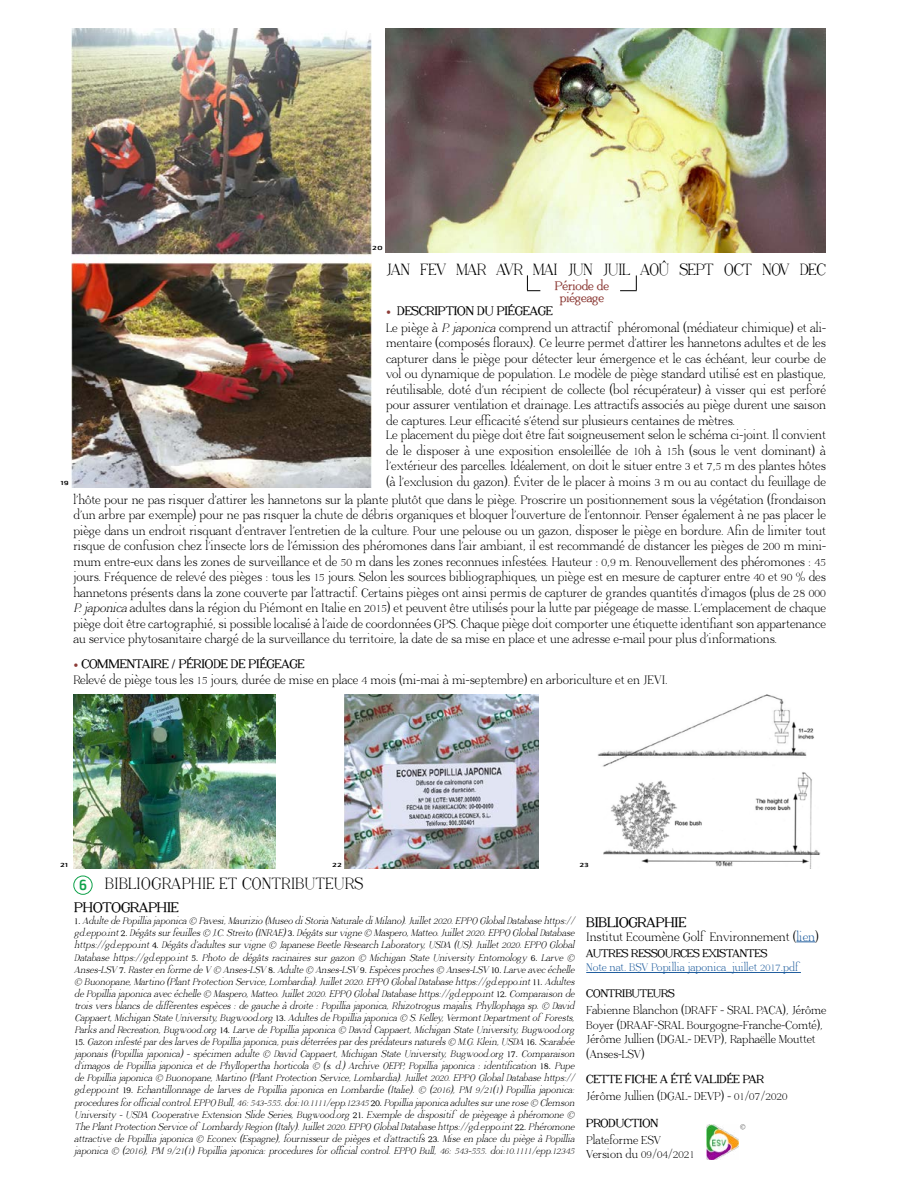
<style>
.page{position:relative;width:900px;height:1200px;background:#fff}
.page>*{position:absolute;margin:0;border:0;box-sizing:border-box;transform-origin:0 0}
.t1{font:17.25px "Adega Serif";letter-spacing:-.04em;color:#000}
.t2{font:17.25px "Adega Serif";color:#000}
.t3{font:700 14.55px "Adega Serif";color:#000}
.t4{font:14.4px "Doppio One";color:#0fa14a}
.t5{font:12.9px/15.6px "Adega Serif";color:#000;text-align:justify}
.t6{font:700 12.9px/11.6px "Adega Serif";color:#8c3b36;text-align:center}
.t7{font:12.15px/14.7px "Adega Serif";color:#000}
.t8{font:700 12.15px "Adega Serif";color:#000}
.t9{font:11.55px "Adega Serif";color:#215e9e}
.t10{font:700 11.55px "Adega Serif";color:#000}
.t11{font:italic 10.05px/12.1px "Adega Serif";color:#000;text-align:justify}
.t12{font:7.2px "Adega Serif";color:#000}
.t13{font:5.7px "Doppio One";color:#000;scale:1.5 1}
.s1{font-family:"Minion Pro";color:#8c3b36}
.s2{font-weight:700}
.s3{font-style:italic}
.s4{font-family:"Minion Pro"}
.s5{font-weight:700;font-style:normal}
.s6{font-size:13.05px}
.s7{font-size:13.05px;color:#215e9e}
</style>
<div class="page">
<svg style="left:527px;top:275px;width:13px;height:16px"></svg>
<svg style="left:620px;top:275px;width:17px;height:16px"></svg>
<img style="left:385px;top:29px;width:441px;height:223px">
<img style="left:72px;top:29px;width:299px;height:458px">
<img style="left:73px;top:694px;width:202px;height:174px">
<img style="left:345px;top:694px;width:193px;height:174px">
<img style="left:598px;top:694px;width:223px;height:174px">
<div style="left:73px;top:876px;width:19px;height:19px;border:1px solid #0fa14a;border-radius:50%"></div>
<svg style="left:796px;top:942px;width:19px;height:1px"></svg>
<hr style="left:586px;top:972px;width:215px;height:1px;background:#215e9e">
<img style="left:706px;top:1125px;width:33px;height:35px">
<p class="t13" style="left:372px;top:245px;width:9px">20</p>
<p class="t13" style="left:60px;top:479px;width:7px">19</p>
<h1 class="t1" style="left:386px;top:259px;width:441px">JAN FEV MAR AVR MAI JUN JUIL AOÛ SEPT OCT NOV DEC</h1>
<p class="t6" style="left:555px;top:280px;width:56px">Période de piégeage</p>
<p class="t5" style="left:386px;top:302px;width:441px;line-height:17px"><span class="s1">•</span> <span class="s2">DESCRIPTION DU PIÉGEAGE<br></span>Le piège à <span class="s3">P. japonica</span> comprend un attractif phéromonal (médiateur chimique) et ali-</p>
<p class="t5" style="left:386px;top:335px;width:441px">mentaire (composés floraux). Ce leurre permet d’attirer les hannetons adultes et de les capturer dans le piège pour détecter leur émergence et le cas échéant, leur courbe de vol ou dynamique de population. Le modèle de piège standard utilisé est en plastique, réutilisable, doté d’un récipient de collecte (bol récupérateur) à visser qui est perforé pour assurer ventilation et drainage. Les attractifs associés au piège durent une saison de captures. Leur efficacité s’étend sur plusieurs centaines de mètres.</p>
<p class="t5" style="left:386px;top:427px;width:441px">Le placement du piège doit être fait soigneusement selon le schéma ci-joint. Il convient de le disposer à une exposition ensoleillée de 10h à 15h (sous le vent dominant) à l’extérieur des parcelles. Idéalement, on doit le situer entre 3 et 7,5 m des plantes hôtes (à l’exclusion du gazon). Éviter de le placer à moins 3 m ou au contact du feuillage de</p>
<p class="t5" style="left:73px;top:491px;width:754px">l’hôte pour ne pas risquer d’attirer les hannetons sur la plante plutôt que dans le piège. Proscrire un positionnement sous la végétation (frondaison d’un arbre par exemple) pour ne pas risquer la chute de débris organiques et bloquer l’ouverture de l’entonnoir. Penser également à ne pas placer le piège dans un endroit risquant d’entraver l’entretien de la culture. Pour une pelouse ou un gazon, disposer le piège en bordure. Afin de limiter tout risque de confusion chez l’insecte lors de l’émission des phéromones dans l’air ambiant, il est recommandé de distancer les pièges de 200 m mini&shy;mum entre-eux dans les zones de surveillance et de 50 m dans les zones reconnues infestées. Hauteur : 0,9 m. Renouvellement des phéromones : 45 jours. Fréquence de relevé des pièges : tous les 15 jours. Selon les sources bibliographiques, un piège est en mesure de capturer entre 40 et 90 % des hannetons présents dans la zone couverte par l’attractif. Certains pièges ont ainsi permis de capturer de grandes quantités d’imagos (plus de 28 000<br><span class="s3">P. japonica</span> adultes dans la région du Piémont en Italie en 2015) et peuvent être utilisés pour la lutte par piégeage de masse. L’emplacement de chaque piège doit être cartographié, si possible localisé à l’aide de coordonnées GPS. Chaque piège doit comporter une étiquette identifiant son appartenance au service phytosanitaire chargé de la surveillance du territoire, la date de sa mise en place et une adresse e-mail pour plus d’informations.</p>
<p class="t5" style="left:73px;top:656px;width:596px"><span class="s1">•</span> <span class="s2">COMMENTAIRE</span> <span class="s4">/</span> <span class="s2">PÉRIODE DE PIÉGEAGE<br></span>Relevé de piège tous les 15 jours, durée de mise en place 4 mois (mi-mai à mi-septembre) en arboriculture et en JEVI.</p>
<p class="t13" style="left:60px;top:861px;width:7px">21</p>
<p class="t13" style="left:332px;top:861px;width:8px">22</p>
<p class="t13" style="left:579px;top:862px;width:8px">23</p>
<p class="t4" style="left:79px;top:876px;width:10px">6</p>
<h1 class="t2" style="left:105px;top:873px;width:260px">BIBLIOGRAPHIE ET CONTRIBUTEURS</h1>
<p class="t3" style="left:74px;top:898px;width:106px">PHOTOGRAPHIE</p>
<p class="t11" style="left:74px;top:915px;width:502px"><span class="s5">1.</span> Adulte de Popillia japonica © Pavesi, Maurizio (Museo di Storia Naturale di Milano). Juillet 2020. EPPO Global Database https:// gd.eppo.int <span class="s5">2.</span> Dégâts sur feuilles © J.C. Streito (INRAE) <span class="s5">3.</span> Dégâts sur vigne © Maspero, Matteo. Juillet 2020. EPPO Global Database https://gd.eppo.int <span class="s5">4.</span> Dégâts d’adultes sur vigne © Japanese Beetle Research Laboratory, USDA (US). Juillet 2020. EPPO Global Database https://gd.eppo.int <span class="s5">5.</span> Photo de dégâts racinaires sur gazon © Michigan State University Entomology <span class="s5">6.</span> Larve © Anses-LSV <span class="s5">7.</span> Raster en forme de V © Anses-LSV <span class="s5">8.</span> Adulte © Anses-LSV <span class="s5">9.</span> Espèces proches © Anses-LSV <span class="s5">10.</span> Larve avec échelle © Buonopane, Martino (Plant Protection Service, Lombardia). Juillet 2020. EPPO Global Database https://gd.eppo.int <span class="s5">11.</span> Adultes de Popillia japonica avec échelle © Maspero, Matteo. Juillet 2020. EPPO Global Database https://gd.eppo.int <span class="s5">12.</span> Comparaison de trois vers blancs de différentes espèces : de gauche à droite : Popillia japonica, Rhizotrogus majalis, Phyllophaga sp. © David Cappaert, Michigan State University, Bugwood.org <span class="s5">13.</span> Adultes de Popillia japonica © S. Kelley, Vermont Department of Forests, Parks and Recreation, Bugwood.org <span class="s5">14.</span> Larve de Popillia japonica © David Cappaert, Michigan State University, Bugwood.org</p>
<p class="t11" style="left:74px;top:1036px;width:502px"><span class="s5">15.</span> Gazon infesté par des larves de Popillia japonica, puis déterrées par des prédateurs naturels © M.G. Klein, USDA <span class="s5">16.</span> Scarabée japonais (Popillia japonica) - spécimen adulte © David Cappaert, Michigan State University, Bugwood.org <span class="s5">17.</span> Comparaison d’imagos de Popillia japonica et de Phyllopertha horticola © (s. d.) Archive OEPP, Popillia japonica : identification <span class="s5">18.</span> Pupe de Popillia japonica © Buonopane, Martino (Plant Protection Service, Lombardia). Juillet 2020. EPPO Global Database https:// gd.eppo.int <span class="s5">19.</span> Echantillonnage de larves de Popillia japonica en Lombardie (Italie). © (2016), PM 9/21(1) Popillia japonica: procedures for official control. EPPO Bull, 46: 543-555. doi:10.1111/epp.12345 <span class="s5">20.</span> Popillia japonica adultes sur une rose © Clemson University - USDA Cooperative Extension Slide Series, Bugwood.org <span class="s5">21.</span> Exemple de dispositif de piègeage à phéromone © The Plant Protection Service of Lombardy Region (Italy). Juillet 2020. EPPO Global Database https://gd.eppo.int <span class="s5">22.</span> Phéromone attractive de Popillia japonica © Econex (Espagne), fournisseur de pièges et d’attractifs <span class="s5">23.</span> Mise en place du piège à Popillia japonica © (2016), PM 9/21(1) Popillia japonica: procedures for official control. EPPO Bull, 46: 543-555. doi:10.1111/epp.12345</p>
<p class="t3" style="left:586px;top:914px;width:101px">BIBLIOGRAPHIE</p>
<p class="t5" style="left:586px;top:928px;width:234px">Institut Ecoumène Golf Environnement <span class="s6">(</span><span class="s7">lien</span><span class="s6">)</span></p>
<p class="t10" style="left:586px;top:946px;width:183px">AUTRES RESSOURCES EXISTANTES</p>
<p class="t9" style="left:586px;top:960px;width:214px">Note nat. BSV Popillia japonica_juillet 2017.pdf</p>
<p class="t10" style="left:586px;top:986px;width:90px">CONTRIBUTEURS</p>
<p class="t7" style="left:586px;top:1003px;width:242px">Fabienne Blanchon (DRAFF - SRAL PACA), Jérôme Boyer (DRAAF-SRAL Bourgogne-Franche-Comté), Jérôme Jullien (DGAL- DEVP), Raphaëlle Mouttet (Anses-LSV)</p>
<p class="t8" style="left:586px;top:1072px;width:179px">CETTE FICHE A ÉTÉ VALIDÉE PAR</p>
<p class="t7" style="left:586px;top:1088px;width:203px">Jérôme Jullien (DGAL- DEVP) - 01/07/2020</p>
<p class="t8" style="left:586px;top:1116px;width:73px">PRODUCTION</p>
<p class="t7" style="left:586px;top:1132px;width:110px">Plateforme ESV<br>Version du 09/04/2021</p>
<p class="t12" style="left:740px;top:1123px;width:7px">©</p>
</div>
